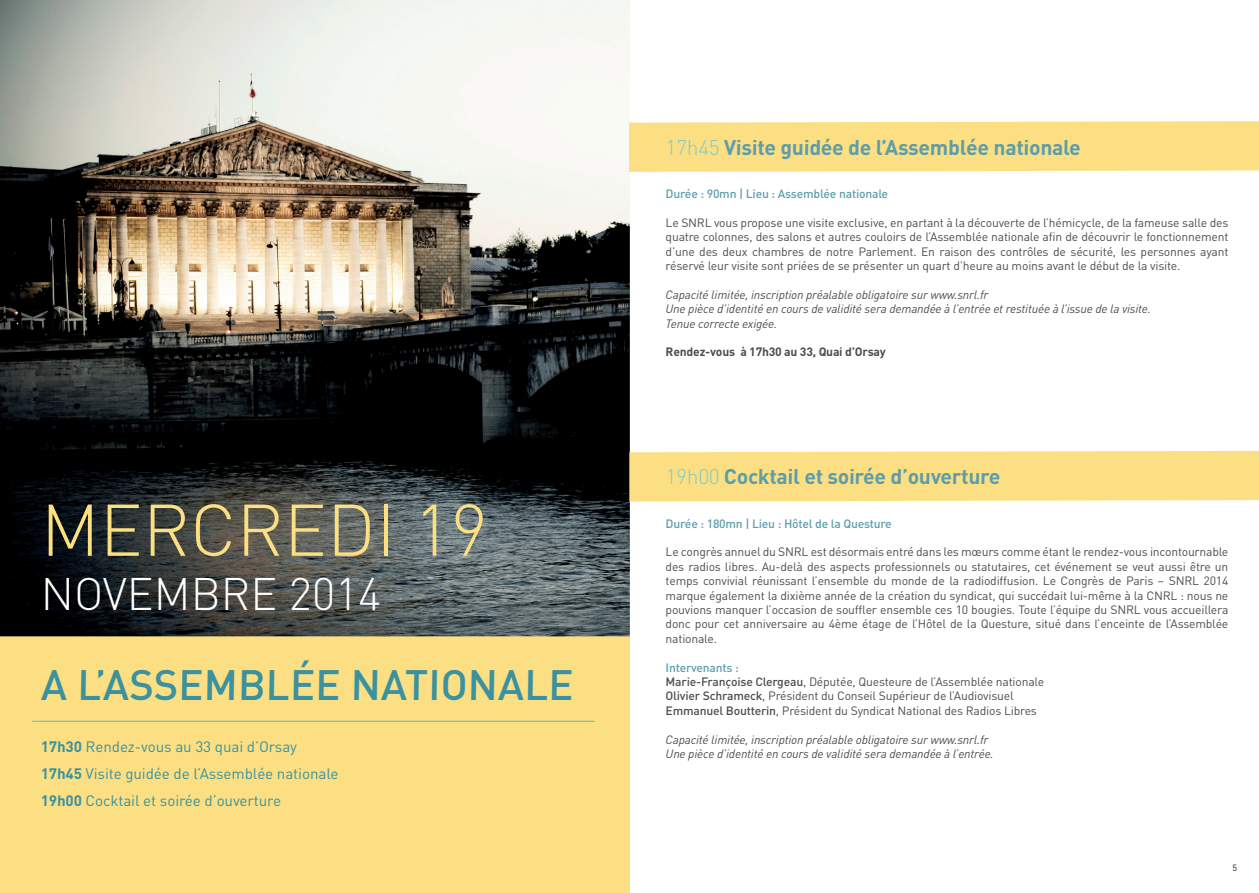
<style>
.page{position:relative;width:1259px;height:893px;background:#fff}
.page>*{position:absolute;margin:0;border:0;box-sizing:border-box;transform-origin:0 0}
.t1{font:300 72px "DIN";color:#fbdf82}
.t2{font:300 45px "DIN";color:#fff}
.t3{font:500 42px "DIN";color:#3a91a0}
.t4{font:700 21px "DIN";letter-spacing:-.015em;color:#5d9dab}
.t5{font:15px/27px "DIN";color:#3a91a0}
.t6{font:12px/14.4px "DIN";color:#4b4c4d;text-align:justify}
.t7{font:italic 12px/14.4px "DIN";letter-spacing:-.01em;color:#4b4c4d}
.t8{font:500 12px "DIN";color:#5d9dab}
.t9{font:700 12px "DIN";color:#4b4c4d}
.t10{font:9px "DIN";color:#231f20}
.s1{font-weight:700}
.s2{font-weight:300;color:#81ccca}
.s3{font-weight:500;color:#5d9dab}
.s4{font-weight:500}
</style>
<div class="page">
<div style="left:0;top:636px;width:630px;height:257px;background:#fbdf82"></div>
<img style="left:0;top:0;width:630px;height:636px">
<hr style="left:32px;top:721px;width:563px;height:1px;background:#67c4c1">
<div style="left:630px;top:121px;width:629px;height:51px;background:#fbdf82"></div>
<img style="left:629px;top:123px;width:1px;height:49px">
<div style="left:630px;top:451px;width:629px;height:50px;background:#fbdf82"></div>
<img style="left:629px;top:452px;width:1px;height:49px">
<h1 class="t1" style="left:41px;top:486px;width:448px">MERCREDI 19</h1>
<h2 class="t2" style="left:41px;top:566px;width:342px">NOVEMBRE 2014</h2>
<h3 class="t3" style="left:41px;top:658px;width:535px">A L’ASSEMBLÉE NATIONALE</h3>
<p class="t5" style="left:41px;top:733px;width:299px"><span class="s1">17h30</span> Rendez-vous au 33 quai d’Orsay<br><span class="s1">17h45</span> Visite guidée de l’Assemblée nationale<br><span class="s1">19h00</span> Cocktail et soirée d’ouverture</p>
<h3 class="t4" style="left:665px;top:133px;width:417px"><span class="s2">17H45</span> Visite guidée de l’Assemblée nationale</h3>
<p class="t8" style="left:665px;top:186px;width:224px">Durée : 90mn | Lieu : Assemblée nationale</p>
<p class="t6" style="left:665px;top:215px;width:564px">Le SNRL vous propose une visite exclusive, en partant à la découverte de l’hémicycle, de la fameuse salle des quatre colonnes, des salons et autres couloirs de l’Assemblée nationale afin de découvrir le fonctionnement d’une des deux chambres de notre Parlement. En raison des contrôles de sécurité, les personnes ayant réservé leur visite sont priées de se présenter un quart d’heure au moins avant le début de la visite.</p>
<p class="t7" style="left:665px;top:287px;width:487px">Capacité limitée, inscription préalable obligatoire sur www.snrl.fr<br>Une pièce d’identité en cours de validité sera demandée à l’entrée et restituée à l’issue de la visite.<br>Tenue correcte exigée.</p>
<p class="t9" style="left:665px;top:344px;width:222px">Rendez-vous à 17h30 au 33, Quai d’Orsay</p>
<h3 class="t4" style="left:665px;top:463px;width:337px"><span class="s2">19H00</span> Cocktail et soirée d’ouverture</h3>
<p class="t8" style="left:665px;top:516px;width:228px">Durée : 180mn | Lieu : Hôtel de la Questure</p>
<p class="t6" style="left:665px;top:545px;width:564px">Le congrès annuel du SNRL est désormais entré dans les mœurs comme étant le rendez-vous incontournable des radios libres. Au-delà des aspects professionnels ou statutaires, cet événement se veut aussi être un temps convivial réunissant l’ensemble du monde de la radiodiffusion. Le Congrès de Paris – SNRL 2014 marque également la dixième année de la création du syndicat, qui succédait lui-même à la CNRL : nous ne pouvions manquer l’occasion de souffler ensemble ces 10 bougies. Toute l’équipe du SNRL vous accueillera donc pour cet anniversaire au 4ème étage de l’Hôtel de la Questure, situé dans l’enceinte de l’Assemblée nationale.</p>
<p class="t6" style="left:665px;top:660px;width:380px;text-align:left"><span class="s3">Intervenants :<br></span><span class="s4">Marie-Françoise Clergeau</span>, Députée, Questeure de l’Assemblée nationale <span class="s4">Olivier Schrameck</span>, Président du Conseil Supérieur de l’Audiovisuel <span class="s4">Emmanuel Boutterin</span>, Président du Syndicat National des Radios Libres</p>
<p class="t7" style="left:665px;top:732px;width:330px">Capacité limitée, inscription préalable obligatoire sur www.snrl.fr<br>Une pièce d’identité en cours de validité sera demandée à l’entrée.</p>
<p class="t10" style="left:1232px;top:862px;width:6px">5</p>
</div>
